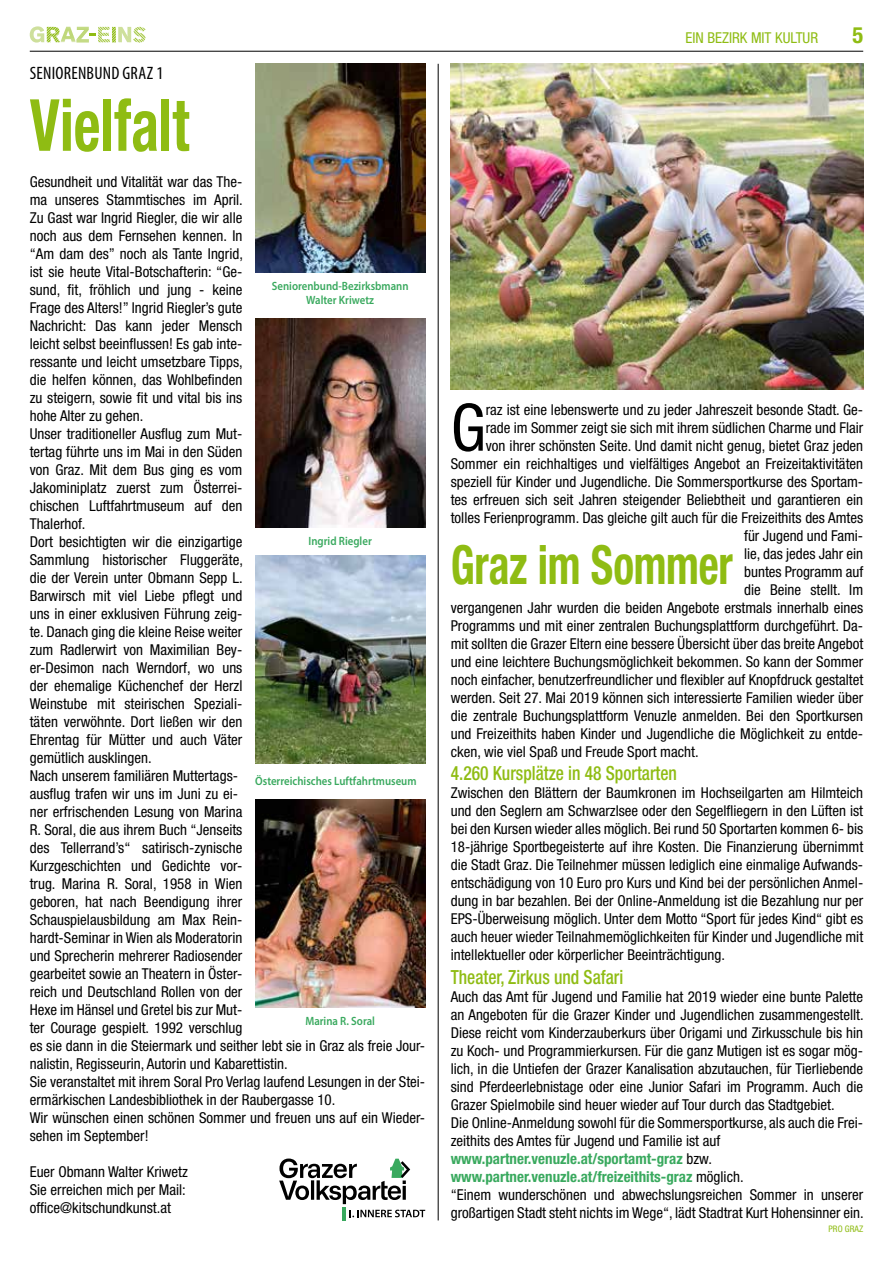
<style>
.page{position:relative;width:893px;height:1263px;background:#fff}
.page>*{position:absolute;margin:0;border:0;box-sizing:border-box;transform-origin:0 0}
.t1{font:700 condensed 72px "Helvetica Neue LT Std";color:#8fbc13;scale:.8 1}
.t2{font:condensed 65.4px "Helvetica Neue LT Std";color:#000}
.t3{font:700 condensed 54px "Helvetica Neue LT Std";letter-spacing:-.005em;color:#8fbc13;scale:.8 1}
.t4{font:700 condensed 22.5px "Helvetica Neue LT Std";color:#8fbc13}
.t5{font:500 condensed 19.5px "Helvetica Neue LT Std";color:#8fbc13;scale:.9 1}
.t6{font:condensed 18px "Myriad Pro";letter-spacing:.01em;color:#000}
.t7{font:condensed 15px/18px "Helvetica Neue LT Std";color:#000}
.t8{font:condensed 15px "Helvetica Neue LT Std";color:#8fbc13}
.t9{font:600 12px/14.4px "Myriad Pro";color:#39a95e;text-align:center;scale:.9 1}
.t10{font:condensed 9px "Helvetica Neue LT Std";letter-spacing:.005em;color:#8fbc13}
.s1{font-weight:700;color:#39a95e}
</style>
<div class="page">
<svg style="left:279px;top:1158px;width:131px;height:46px"></svg>
<svg style="left:350px;top:1210px;width:75px;height:7px"></svg>
<hr style="left:343px;top:1206px;width:3px;height:14px;background:#39a95e">
<hr style="left:30px;top:51px;width:833px;height:1px;background:#000">
<svg style="left:30px;top:26px;width:115px;height:17px"></svg>
<img style="left:255px;top:555px;width:170px;height:209px">
<img style="left:255px;top:64px;width:170px;height:208px">
<img style="left:255px;top:319px;width:170px;height:208px">
<img style="left:255px;top:799px;width:170px;height:209px">
<hr style="left:438px;top:64px;width:1px;height:1156px;background:#000">
<img style="left:451px;top:64px;width:412px;height:325px">
<p class="t6" style="left:30px;top:62px;width:135px">SENIORENBUND GRAZ 1</p>
<h1 class="t1" style="left:30px;top:82px;width:201px">Vielfalt</h1>
<p class="t7" style="left:30px;top:172px;width:397px">Gesundheit und Vitalität war das The-<br>ma unseres Stammtisches im April.<br>Zu Gast war Ingrid Riegler, die wir alle<br>noch aus dem Fernsehen kennen. In<br>“Am dam des” noch als Tante Ingrid,<br>ist sie heute Vital-Botschafterin: “Ge-<br>sund, fit, fröhlich und jung - keine<br>Frage des Alters!” Ingrid Riegler’s gute<br>Nachricht: Das kann jeder Mensch<br>leicht selbst beeinflussen! Es gab inte-<br>ressante und leicht umsetzbare Tipps,<br>die helfen können, das Wohlbefinden<br>zu steigern, sowie fit und vital bis ins<br>hohe Alter zu gehen.<br>Unser traditioneller Ausflug zum Mut-<br>tertag führte uns im Mai in den Süden<br>von Graz. Mit dem Bus ging es vom<br>Jakominiplatz zuerst zum Österrei-<br>chischen Luftfahrtmuseum auf den<br>Thalerhof.<br>Dort besichtigten wir die einzigartige<br>Sammlung historischer Fluggeräte,<br>die der Verein unter Obmann Sepp L.<br>Barwirsch mit viel Liebe pflegt und<br>uns in einer exklusiven Führung zeig-<br>te. Danach ging die kleine Reise weiter<br>zum Radlerwirt von Maximilian Bey-<br>er-Desimon nach Werndorf, wo uns<br>der ehemalige Küchenchef der Herzl<br>Weinstube mit steirischen Speziali-<br>täten verwöhnte. Dort ließen wir den<br>Ehrentag für Mütter und auch Väter<br>gemütlich ausklingen.<br>Nach unserem familiären Muttertags-<br>ausflug trafen wir uns im Juni zu ei-<br>ner erfrischenden Lesung von Marina<br>R. Soral, die aus ihrem Buch “Jenseits<br>des Tellerrand’s“ satirisch-zynische<br>Kurzgeschichten und Gedichte vor-<br>trug. Marina R. Soral, 1958 in Wien<br>geboren, hat nach Beendigung ihrer<br>Schauspielausbildung am Max Rein-<br>hardt-Seminar in Wien als Moderatorin<br>und Sprecherin mehrerer Radiosender<br>gearbeitet sowie an Theatern in Öster-<br>reich und Deutschland Rollen von der<br>Hexe im Hänsel und Gretel bis zur Mut-<br>ter Courage gespielt. 1992 verschlug<br>es sie dann in die Steiermark und seither lebt sie in Graz als freie Jour&shy;nalistin, Regisseurin, Autorin und Kabarettistin.<br>Sie veranstaltet mit ihrem Soral Pro Verlag laufend Lesungen in der Stei&shy;ermärkischen Landesbibliothek in der Raubergasse 10.<br>Wir wünschen einen schönen Sommer und freuen uns auf ein Wieder&shy;sehen im September!</p>
<p class="t7" style="left:30px;top:1162px;width:160px">Euer Obmann Walter Kriwetz<br>Sie erreichen mich per Mail: office@kitschundkunst.at</p>
<p class="t9" style="left:272px;top:278px;width:153px">Seniorenbund-Bezirksbmann<br>Walter Kriwetz</p>
<p class="t9" style="left:308px;top:533px;width:72px">Ingrid Riegler</p>
<p class="t9" style="left:255px;top:773px;width:181px">Österreichisches Luftfahrtmuseum</p>
<p class="t9" style="left:305px;top:1014px;width:79px">Marina R. Soral</p>
<p class="t8" style="left:685px;top:29px;width:134px">EIN BEZIRK MIT KULTUR</p>
<h3 class="t4" style="left:852px;top:21px;width:12px">5</h3>
<h2 class="t2" style="left:451px;top:390px;width:37px">G</h2>
<p class="t7" style="left:486px;top:400px;width:379px">raz ist eine lebenswerte und zu jeder Jahreszeit besonde Stadt. Ge-</p>
<p class="t7" style="left:486px;top:418px;width:379px">rade im Sommer zeigt sie sich mit ihrem südlichen Charme und Flair</p>
<p class="t7" style="left:486px;top:436px;width:379px">von ihrer schönsten Seite. Und damit nicht genug, bietet Graz jeden</p>
<p class="t7" style="left:451px;top:454px;width:414px">Sommer ein reichhaltiges und vielfältiges Angebot an Freizeitaktivitäten</p>
<p class="t7" style="left:451px;top:472px;width:414px">speziell für Kinder und Jugendliche. Die Sommersportkurse des Sportam-</p>
<p class="t7" style="left:451px;top:490px;width:414px">tes erfreuen sich seit Jahren steigender Beliebtheit und garantieren ein</p>
<p class="t7" style="left:451px;top:508px;width:414px">tolles Ferienprogramm. Das gleiche gilt auch für die Freizeithits des Amtes</p>
<p class="t7" style="left:744px;top:526px;width:121px">für Jugend und Fami-</p>
<p class="t7" style="left:744px;top:544px;width:121px">lie, das jedes Jahr ein</p>
<p class="t7" style="left:744px;top:562px;width:121px">buntes Programm auf</p>
<p class="t7" style="left:744px;top:580px;width:121px">die Beine stellt. Im</p>
<p class="t7" style="left:451px;top:598px;width:414px">vergangenen Jahr wurden die beiden Angebote erstmals innerhalb eines</p>
<p class="t7" style="left:451px;top:616px;width:414px">Programms und mit einer zentralen Buchungsplattform durchgeführt. Da-</p>
<p class="t7" style="left:451px;top:634px;width:414px">mit sollten die Grazer Eltern eine bessere Übersicht über das breite Angebot</p>
<p class="t7" style="left:451px;top:652px;width:414px">und eine leichtere Buchungsmöglichkeit bekommen. So kann der Sommer</p>
<p class="t7" style="left:451px;top:670px;width:414px">noch einfacher, benutzerfreundlicher und flexibler auf Knopfdruck gestaltet</p>
<p class="t7" style="left:451px;top:688px;width:414px">werden. Seit 27. Mai 2019 können sich interessierte Familien wieder über</p>
<p class="t7" style="left:451px;top:706px;width:414px">die zentrale Buchungsplattform Venuzle anmelden. Bei den Sportkursen</p>
<p class="t7" style="left:451px;top:724px;width:414px">und Freizeithits haben Kinder und Jugendliche die Möglichkeit zu entde-</p>
<p class="t7" style="left:451px;top:742px;width:249px">cken, wie viel Spaß und Freude Sport macht.</p>
<h3 class="t5" style="left:451px;top:762px;width:253px">4.260 Kursplätze in 48 Sportarten</h3>
<p class="t7" style="left:451px;top:784px;width:414px;text-align:justify">Zwischen den Blättern der Baumkronen im Hochseilgarten am Hilmteich und den Seglern am Schwarzlsee oder den Segelfliegern in den Lüften ist bei den Kursen wieder alles möglich. Bei rund 50 Sportarten kommen 6- bis 18-jährige Sportbegeisterte auf ihre Kosten. Die Finanzierung übernimmt die Stadt Graz. Die Teilnehmer müssen lediglich eine einmalige Aufwands&shy;entschädigung von 10 Euro pro Kurs und Kind bei der persönlichen Anmel&shy;dung in bar bezahlen. Bei der Online-Anmeldung ist die Bezahlung nur per EPS-Überweisung möglich. Unter dem Motto “Sport für jedes Kind“ gibt es auch heuer wieder Teilnahmemöglichkeiten für Kinder und Jugendliche mit intellektueller oder körperlicher Beeinträchtigung.</p>
<h3 class="t5" style="left:451px;top:965px;width:193px">Theater, Zirkus und Safari</h3>
<p class="t7" style="left:451px;top:987px;width:414px">Auch das Amt für Jugend und Familie hat 2019 wieder eine bunte Palette an Angeboten für die Grazer Kinder und Jugendlichen zusammengestellt.<br>Diese reicht vom Kinderzauberkurs über Origami und Zirkusschule bis hin zu Koch- und Programmierkursen. Für die ganz Mutigen ist es sogar mög&shy;lich, in die Untiefen der Grazer Kanalisation abzutauchen, für Tierliebende sind Pferdeerlebnistage oder eine Junior Safari im Programm. Auch die Grazer Spielmobile sind heuer wieder auf Tour durch das Stadtgebiet.<br>Die Online-Anmeldung sowohl für die Sommersportkurse, als auch die Frei&shy;zeithits des Amtes für Jugend und Familie ist auf <span class="s1">www.partner.venuzle.at/sportamt-graz</span> bzw. <span class="s1">www.partner.venuzle.at/freizeithits-graz</span> möglich.<br>“Einem wunderschönen und abwechslungsreichen Sommer in unserer großartigen Stadt steht nichts im Wege“, lädt Stadtrat Kurt Hohensinner ein.</p>
<h3 class="t3" style="left:451px;top:532px;width:354px">Graz im Sommer</h3>
<p class="t10" style="left:828px;top:1224px;width:36px">PRO GRAZ</p>
</div>
